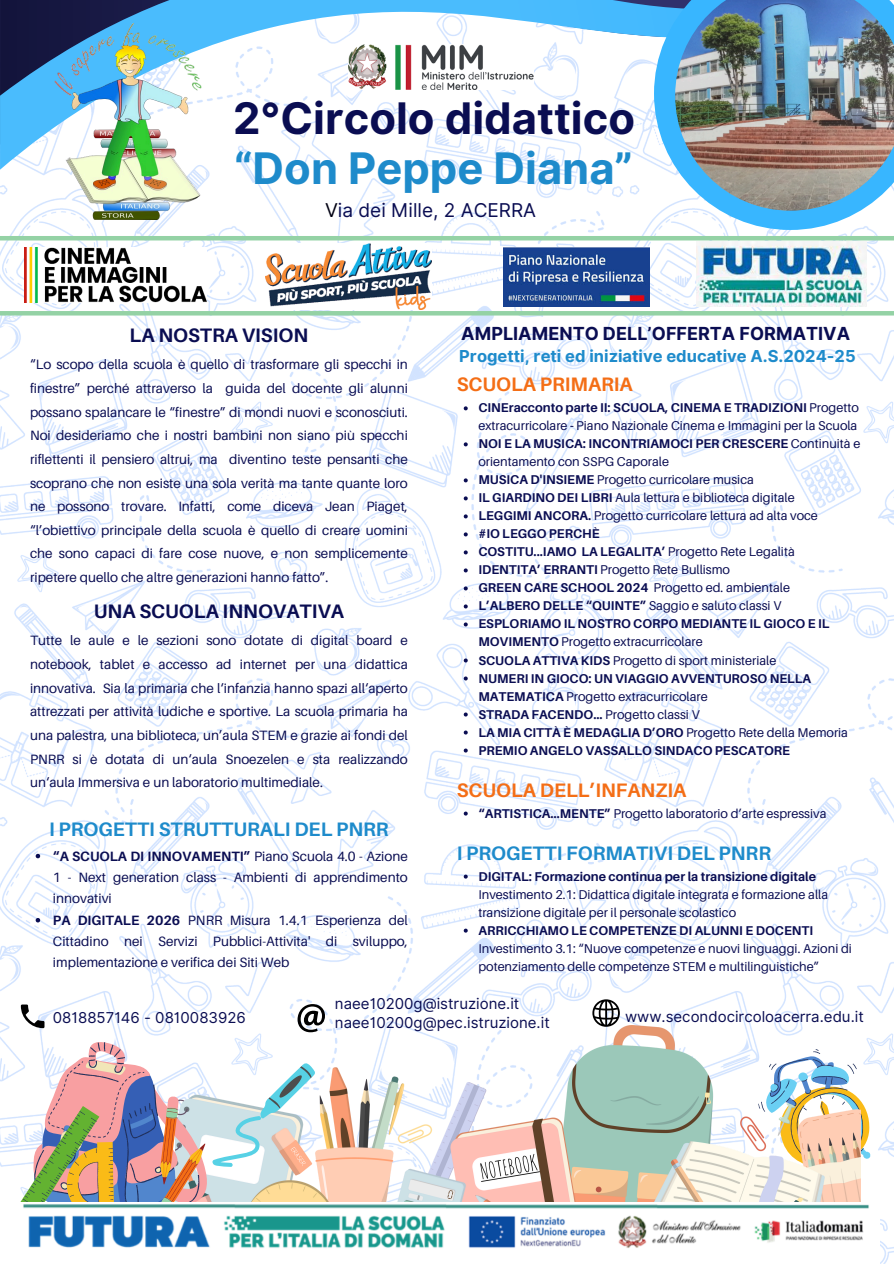
<style>
.page{position:relative;width:894px;height:1264px;background:#fff}
.page>*{position:absolute;margin:0;border:0;box-sizing:border-box;transform-origin:0 0}
.t1{font:700 43.5px "Inter";color:#0a0d52}
.t2{font:700 43.5px "Inter";color:#1e8bcb}
.t3{font:700 19.5px "Aileron";color:#1e8bcb}
.t4{font:700 19.5px "Aileron";color:#f46e16}
.t5{font:700 19.5px "Aileron";color:#0a0d52}
.t6{font:19.05px "Inter";color:#0a0d52}
.t7{font:700 18px "Inter";color:#0a0d52}
.t8{font:700 16.5px "Inter";color:#1e8bcb}
.t9{font:15px "Inter";color:#0a0d52}
.t10{font:13.5px/23.7px "Aileron";color:#0a0d52;text-align:justify}
.t11{font:12.75px/18px "Aileron";color:#0a0d52}
.t12{font:700 12.75px/18px "Aileron";color:#0a0d52}
.s1{color:#000112}
.s2{font-weight:700}
.s3{font-weight:400}
</style>
<div class="page">
<img style="left:0;top:169px;width:893px;height:1094px">
<svg style="left:592px;top:999px;width:27px;height:26px"></svg>
<svg style="left:860px;top:1046px;width:14px;height:137px"></svg>
<img style="left:324px;top:1025px;width:536px;height:177px">
<img style="left:14px;top:1202px;width:865px;height:60px">
<svg style="left:0;top:0;width:653px;height:169px"></svg>
<svg style="left:653px;top:0;width:240px;height:230px"></svg>
<img style="left:675px;top:0;width:218px;height:211px">
<img style="left:53px;top:24px;width:148px;height:196px">
<hr style="left:0;top:236px;width:893px;height:4px;background:#94d2a5">
<hr style="left:0;top:311px;width:893px;height:4px;background:#94d2a5">
<img style="left:24px;top:248px;width:182px;height:55px">
<img style="left:265px;top:243px;width:166px;height:66px">
<img style="left:696px;top:241px;width:170px;height:66px">
<svg style="left:463px;top:406px;width:4px;height:4px"></svg>
<svg style="left:463px;top:442px;width:4px;height:4px"></svg>
<svg style="left:463px;top:478px;width:4px;height:4px"></svg>
<svg style="left:463px;top:496px;width:4px;height:4px"></svg>
<svg style="left:463px;top:514px;width:4px;height:4px"></svg>
<svg style="left:463px;top:532px;width:4px;height:4px"></svg>
<svg style="left:463px;top:550px;width:4px;height:4px"></svg>
<svg style="left:463px;top:568px;width:4px;height:4px"></svg>
<svg style="left:463px;top:586px;width:4px;height:4px"></svg>
<svg style="left:463px;top:604px;width:4px;height:4px"></svg>
<svg style="left:463px;top:622px;width:4px;height:4px"></svg>
<svg style="left:463px;top:658px;width:4px;height:4px"></svg>
<svg style="left:463px;top:676px;width:4px;height:4px"></svg>
<svg style="left:463px;top:712px;width:4px;height:4px"></svg>
<svg style="left:463px;top:730px;width:4px;height:4px"></svg>
<svg style="left:463px;top:748px;width:4px;height:4px"></svg>
<svg style="left:463px;top:811px;width:4px;height:4px"></svg>
<svg style="left:463px;top:874px;width:4px;height:4px"></svg>
<svg style="left:463px;top:928px;width:4px;height:4px"></svg>
<svg style="left:18px;top:1004px;width:306px;height:223px"></svg>
<svg style="left:36px;top:853px;width:4px;height:5px"></svg>
<svg style="left:36px;top:918px;width:4px;height:4px"></svg>
<img style="left:503px;top:248px;width:146px;height:58px">
<p class="t1" style="left:233px;top:92px;width:403px">2°Circolo didattico</p>
<p class="t2" style="left:234px;top:142px;width:400px">“Don Peppe Diana”</p>
<p class="t6" style="left:325px;top:198px;width:212px"><span class="s1">V</span>ia dei Mille, 2 ACERRA</p>
<p class="t5" style="left:130px;top:323px;width:180px">LA NOSTRA VISION</p>
<p class="t10" style="left:30px;top:352px;width:379px">“Lo scopo della scuola è quello di trasformare gli specchi in finestre” perché attraverso la guida del docente gli alunni possano spalancare le “finestre” di mondi nuovi e sconosciuti.<br>Noi desideriamo che i nostri bambini non siano più specchi riflettenti il pensiero altrui, ma diventino teste pensanti che scoprano che non esiste una sola verità ma tante quante loro ne possono trovare. Infatti, come diceva Jean Piaget, “l’obiettivo principale della scuola è quello di creare uomini che sono capaci di fare cose nuove, e non semplicemente ripetere quello che altre generazioni hanno fatto”.</p>
<h2 class="t5" style="left:94px;top:599px;width:251px">UNA SCUOLA INNOVATIVA</h2>
<p class="t10" style="left:30px;top:628px;width:379px">Tutte le aule e le sezioni sono dotate di digital board e notebook, tablet e accesso ad internet per una didattica innovativa. Sia la primaria che l‘infanzia hanno spazi all‘aperto attrezzati per attività ludiche e sportive. La scuola primaria ha una palestra, una biblioteca, un’aula STEM e grazie ai fondi del PNRR si è dotata di un‘aula Snoezelen e sta realizzando un‘aula Immersiva e un laboratorio multimediale.</p>
<h2 class="t3" style="left:49px;top:816px;width:341px">I PROGETTI STRUTTURALI DEL PNRR</h2>
<p class="t10" style="left:53px;top:844px;width:356px;line-height:21.3px"><span class="s2">“A SCUOLA DI INNOVAMENTI”</span> Piano Scuola 4.0 - Azione 1 - Next generation class - Ambienti di apprendimento innovativi</p>
<p class="t10" style="left:53px;top:909px;width:356px;line-height:21.3px"><span class="s2">PA DIGITALE 2026</span> PNRR Misura 1.4.1 Esperienza del Cittadino nei Servizi Pubblici-Attivita' di sviluppo, implementazione e verifica dei Siti Web</p>
<h3 class="t7" style="left:461px;top:322px;width:390px">AMPLIAMENTO DELL’OFFERTA FORMATIVA</h3>
<p class="t8" style="left:459px;top:346px;width:398px">Progetti, reti ed iniziative educative A.S.2024-25</p>
<p class="t4" style="left:456px;top:372px;width:177px">SCUOLA PRIMARIA</p>
<p class="t11" style="left:478px;top:398px;width:382px"><span class="s2">CINEracconto parte II: SCUOLA, CINEMA E TRADIZIONI</span> Progetto extracurricolare <span class="s2">-</span> Piano Nazionale Cinema e Immagini per la Scuola</p>
<h1 class="t11" style="left:478px;top:434px;width:383px"><span class="s2">NOI E LA MUSICA: INCONTRIAMOCI PER CRESCERE</span> Continuità e orientamento con SSPG Caporale</h1>
<h3 class="t11" style="left:478px;top:470px;width:277px"><span class="s2">MUSICA D'INSIEME</span> Progetto curricolare musica</h3>
<p class="t11" style="left:478px;top:488px;width:317px"><span class="s2">IL GIARDINO DEI LIBRI</span> Aula lettura e biblioteca digitale</p>
<p class="t11" style="left:478px;top:506px;width:341px"><span class="s2">LEGGIMI ANCORA.</span> Progetto curricolare lettura ad alta voce</p>
<p class="t12" style="left:478px;top:524px;width:123px">#IO LEGGO PERCHÈ</p>
<p class="t12" style="left:478px;top:542px;width:318px">COSTITU...IAMO LA LEGALITA’ <span class="s3">Progetto Rete Legalità</span></p>
<p class="t11" style="left:478px;top:560px;width:253px"><span class="s2">IDENTITA’ ERRANTI</span> Progetto Rete Bullismo</p>
<p class="t11" style="left:478px;top:578px;width:313px"><span class="s2">GREEN CARE SCHOOL 2024</span> Progetto ed. ambientale</p>
<p class="t12" style="left:478px;top:596px;width:304px">L’ALBERO DELLE “QUINTE” <span class="s3">Saggio e saluto classi V</span></p>
<p class="t12" style="left:478px;top:614px;width:352px">ESPLORIAMO IL NOSTRO CORPO MEDIANTE IL GIOCO E IL<br>MOVIMENTO <span class="s3">Progetto extracurricolare</span></p>
<h2 class="t11" style="left:478px;top:650px;width:299px"><span class="s2">SCUOLA ATTIVA KIDS</span> Progetto di sport ministeriale</h2>
<p class="t12" style="left:478px;top:668px;width:334px">NUMERI IN GIOCO: UN VIAGGIO AVVENTUROSO NELLA<br>MATEMATICA <span class="s3">Progetto extracurricolare</span></p>
<p class="t12" style="left:478px;top:704px;width:223px">STRADA FACENDO... <span class="s3">Progetto classi V</span></p>
<p class="t12" style="left:478px;top:722px;width:371px">LA MIA CITTÀ È MEDAGLIA D’ORO <span class="s3">Progetto Rete della Memoria</span></p>
<p class="t12" style="left:478px;top:740px;width:313px">PREMIO ANGELO VASSALLO SINDACO PESCATORE</p>
<p class="t4" style="left:456px;top:777px;width:231px">SCUOLA DELL’INFANZIA</p>
<p class="t11" style="left:478px;top:803px;width:349px"><span class="s2">“ARTISTICA…MENTE”</span> Progetto laboratorio d’arte espressiva</p>
<p class="t3" style="left:456px;top:840px;width:316px">I PROGETTI FORMATIVI DEL PNRR</p>
<p class="t11" style="left:478px;top:866px;width:351px"><span class="s2">DIGITAL: Formazione continua per la transizione digitale<br></span>Investimento 2.1: Didattica digitale integrata e formazione alla transizione digitale per il personale scolastico</p>
<p class="t11" style="left:478px;top:920px;width:375px"><span class="s2">ARRICCHIAMO LE COMPETENZE DI ALUNNI E DOCENTI<br></span>Investimento 3.1: “Nuove competenze e nuovi linguaggi. Azioni di potenziamento delle competenze STEM e multilinguistiche”</p>
<p class="t9" style="left:53px;top:1008px;width:194px">0818857146 - 0810083926</p>
<p class="t9" style="left:335px;top:994px;width:186px">naee10200g@istruzione.it</p>
<p class="t9" style="left:335px;top:1013px;width:216px">naee10200g@pec.istruzione.it</p>
<p class="t9" style="left:624px;top:1007px;width:240px">www.secondocircoloacerra.edu.it</p>
</div>
